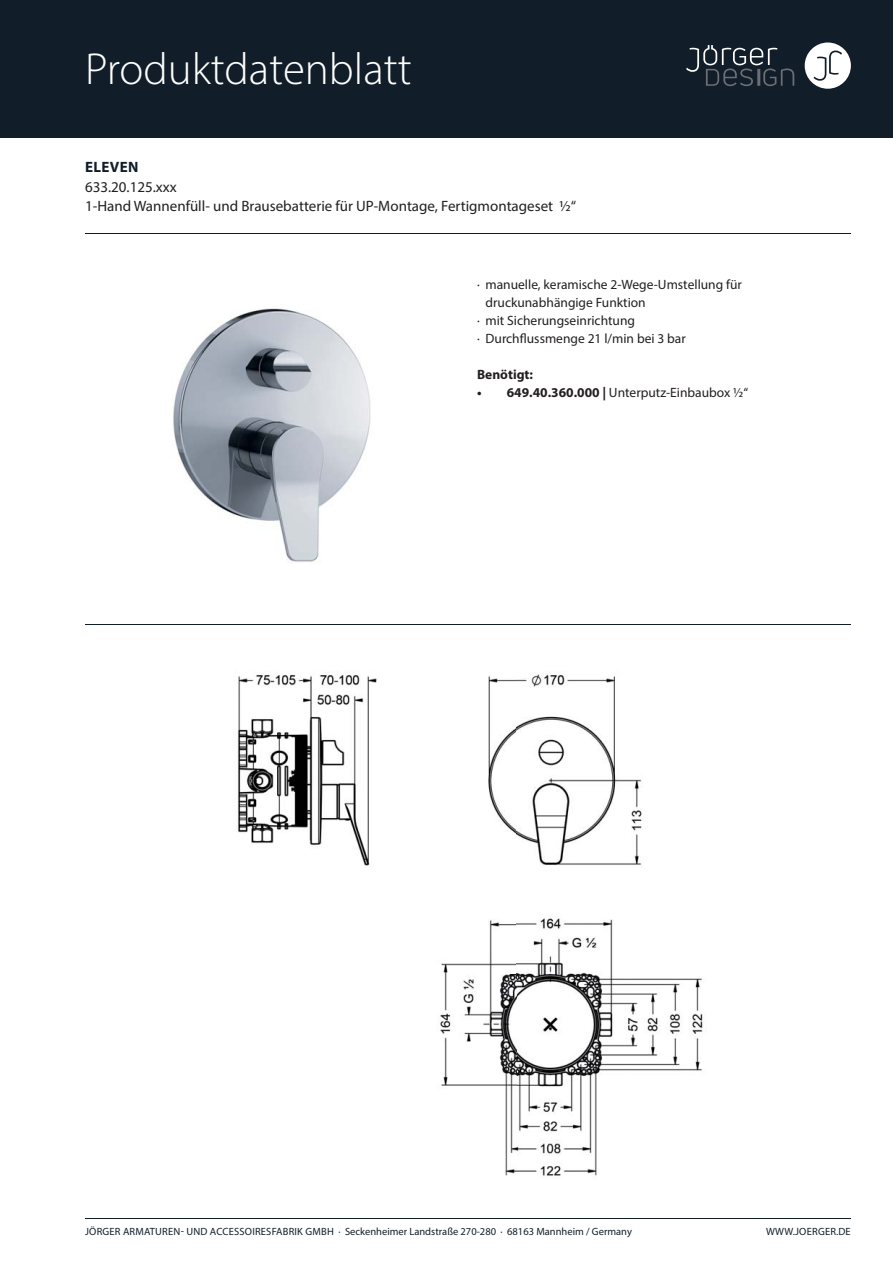
<style>
.page{position:relative;width:893px;height:1263px;background:#fff}
.page>*{position:absolute;margin:0;border:0;box-sizing:border-box;transform-origin:0 0}
.t1{font:300 45px "Myriad Pro";color:#fff}
.t2{font:15px "Myriad Pro";color:#231f20}
.t3{font:700 15px "Myriad Pro";letter-spacing:.02em;color:#111e29}
.t4{font:13.5px "Myriad Pro";color:#231f20}
.t5{font:700 13.5px "Myriad Pro";color:#231f20}
.t6{font:10.5px "Myriad Pro";letter-spacing:.005em;color:#111e29}
.s1{font-weight:700}
</style>
<div class="page">
<div style="left:0;top:0;width:893px;height:138px;background:#111e29"></div>
<div style="left:805px;top:43px;width:46px;height:46px;background:#fff;border-radius:50%"></div>
<svg style="left:814px;top:51px;width:28px;height:30px"></svg>
<svg style="left:686px;top:45px;width:108px;height:41px"></svg>
<hr style="left:85px;top:1218px;width:766px;height:1px;background:#111e29">
<hr style="left:85px;top:233px;width:766px;height:1px;background:#111e29">
<hr style="left:85px;top:624px;width:766px;height:1px;background:#111e29">
<img style="left:173px;top:308px;width:198px;height:254px">
<img style="left:237px;top:673px;width:466px;height:503px">
<h1 class="t1" style="left:85px;top:52px;width:328px">Produktdatenblatt</h1>
<p class="t3" style="left:85px;top:161px;width:55px">ELEVEN</p>
<p class="t2" style="left:85px;top:200px;width:493px">1-Hand Wannenfüll- und Brausebatterie für UP-Montage, Fertigmontageset ½“</p>
<p class="t2" style="left:85px;top:181px;width:93px">633.20.125.xxx</p>
<p class="t4" style="left:477px;top:279px;width:266px">· manuelle, keramische 2-Wege-Umstellung für</p>
<p class="t4" style="left:485px;top:297px;width:162px">druckunabhängige Funktion</p>
<p class="t4" style="left:477px;top:315px;width:160px">· mit Sicherungseinrichtung</p>
<p class="t4" style="left:477px;top:333px;width:210px">· Durchflussmenge 21 l/min bei 3 bar</p>
<p class="t5" style="left:477px;top:369px;width:58px">Benötigt:</p>
<p class="t4" style="left:477px;top:387px;width:273px"><span class="s1">• 649.40.360.000 |</span> Unterputz-Einbaubox ½“</p>
<p class="t6" style="left:85px;top:1228px;width:548px">JÖRGER ARMATUREN- UND ACCESSOIRESFABRIK GMBH · Seckenheimer Landstraße 270-280 · 68163 Mannheim / Germany</p>
<p class="t6" style="left:766px;top:1228px;width:86px">WWW.JOERGER.DE</p>
</div>
